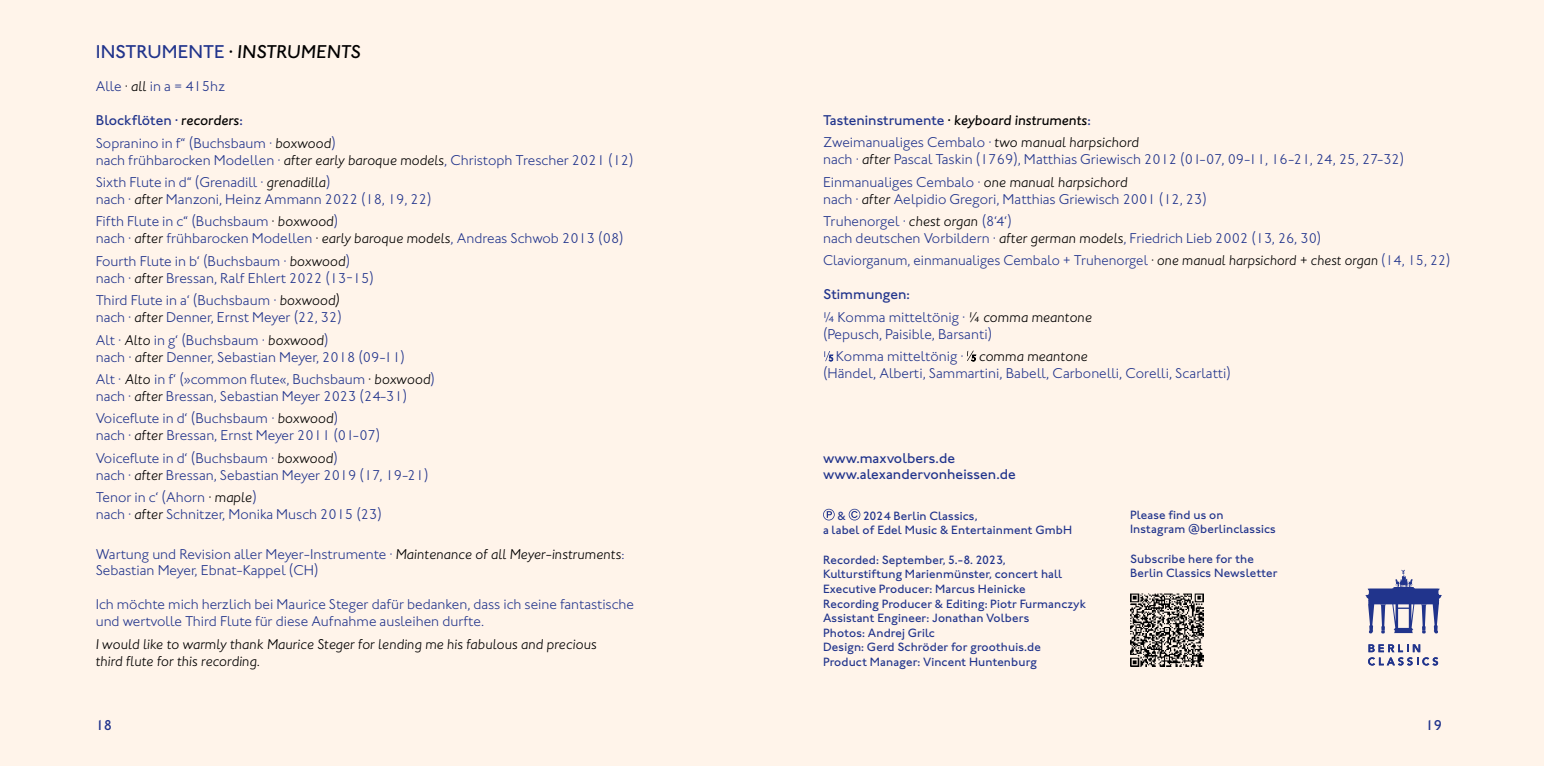
<style>
.page{position:relative;width:1544px;height:766px;background:#fff}
.page>*{position:absolute;margin:0;border:0;box-sizing:border-box;transform-origin:0 0}
.t1{font:500 19.12px "ITC Johnstonfor HKH";color:#21348c}
.t2{font:300 14.62px/22.5px "ITC Johnstonfor HKH";color:#21348c}
.t3{font:italic 300 14.62px/16.9px "ITC Johnstonfor HKH";color:#000}
.t4{font:500 14.62px/16.9px "ITC Johnstonfor HKH";color:#21348c}
.t5{font:500 12.38px/14.6px "ITC Johnstonfor HKH";letter-spacing:.01em;color:#21348c}
.s1{color:#000}
.s2{font-style:italic;color:#000}
.s3{font-weight:500}
.s4{font-weight:500;font-style:italic}
.s5{font-weight:500;font-style:italic;color:#000}
.s6{font-style:italic}
</style>
<div class="page">
<div style="left:0;top:0;width:1543px;height:765px;background:#fff4ea"></div>
<svg style="left:824px;top:351px;width:9px;height:10px"></svg>
<svg style="left:967px;top:350px;width:8px;height:11px"></svg>
<svg style="left:1365px;top:569px;width:76px;height:64px"></svg>
<svg style="left:1368px;top:644px;width:70px;height:21px"></svg>
<img style="left:1131px;top:593px;width:72px;height:73px">
<svg style="left:823px;top:508px;width:11px;height:12px"></svg>
<svg style="left:848px;top:508px;width:12px;height:12px"></svg>
<h1 class="t1" style="left:96px;top:40px;width:266px">INSTRUMENTE <span class="s1">·</span> <span class="s2">INSTRUMENTS</span></h1>
<p class="t2" style="left:96px;top:75px;width:131px">Alle <span class="s2">· all</span> in a = 415hz</p>
<p class="t2" style="left:96px;top:109px;width:242px"><span class="s3">Blockflöten</span> <span class="s4">·</span> <span class="s5">recorders</span><span class="s3">:<br></span>Sopranino in f‘‘ (Buchsbaum <span class="s6">·</span> <span class="s2">boxwood</span>)</p>
<p class="t2" style="left:96px;top:148px;width:539px">nach frühbarocken Modellen <span class="s6">·</span> <span class="s2">after early baroque models</span>, Christoph Trescher 2021 (12)<br>Sixth Flute in d‘‘ (Grenadill · <span class="s2">grenadilla</span>)</p>
<p class="t2" style="left:96px;top:188px;width:337px">nach · <span class="s2">after</span> Manzoni, Heinz Ammann 2022 (18, 19, 22)<br>Fifth Flute in c‘‘ (Buchsbaum <span class="s2">· boxwood</span>)</p>
<p class="t2" style="left:96px;top:227px;width:529px">nach <span class="s6">·</span> <span class="s2">after</span> frühbarocken Modellen <span class="s2">· early baroque models</span>, Andreas Schwob 2013 (08)<br>Fourth Flute in b‘ (Buchsbaum <span class="s6">·</span> <span class="s2">boxwood</span>)</p>
<p class="t2" style="left:96px;top:266px;width:280px">nach <span class="s6">·</span> <span class="s2">after</span> Bressan, Ralf Ehlert 2022 (13-15)<br>Third Flute in a‘ (Buchsbaum <span class="s6">·</span> <span class="s2">boxwood)</span></p>
<p class="t2" style="left:96px;top:306px;width:248px">nach <span class="s6">·</span> <span class="s2">after</span> Denner, Ernst Meyer (22, 32)<br>Alt <span class="s6">·</span> <span class="s2">Alto</span> in g‘ (Buchsbaum <span class="s6">·</span> <span class="s2">boxwood</span>)</p>
<p class="t2" style="left:96px;top:345px;width:341px">nach <span class="s6">·</span> <span class="s2">after</span> Denner, Sebastian Meyer, 2018 (09-11)<br>Alt · <span class="s2">Alto</span> in f‘ (»common flute«, Buchsbaum <span class="s2">· boxwood</span>)</p>
<p class="t2" style="left:96px;top:384px;width:313px">nach · <span class="s2">after</span> Bressan, Sebastian Meyer 2023 (24-31)<br>Voiceflute in d‘ (Buchsbaum <span class="s6">·</span> <span class="s2">boxwood</span>)</p>
<p class="t2" style="left:96px;top:424px;width:286px">nach <span class="s6">·</span> <span class="s2">after</span> Bressan, Ernst Meyer 2011 (01-07)<br>Voiceflute in d‘ (Buchsbaum <span class="s6">·</span> <span class="s2">boxwood</span>)</p>
<p class="t2" style="left:96px;top:463px;width:334px">nach · <span class="s2">after</span> Bressan, Sebastian Meyer 2019 (17, 19-21)<br>Tenor in c‘ (Ahorn <span class="s2">· maple</span>)</p>
<p class="t2" style="left:96px;top:503px;width:288px">nach <span class="s6">·</span> <span class="s2">after</span> Schnitzer, Monika Musch 2015 (23)</p>
<p class="t2" style="left:96px;top:545px;width:530px;line-height:16.9px">Wartung und Revision aller Meyer-Instrumente <span class="s6">·</span> <span class="s2">Maintenance of all Meyer-instruments</span>:<br>Sebastian Meyer, Ebnat-Kappel (CH)</p>
<p class="t2" style="left:96px;top:595px;width:540px;line-height:16.9px">Ich möchte mich herzlich bei Maurice Steger dafür bedanken, dass ich seine fantastische und wertvolle Third Flute für diese Aufnahme ausleihen durfte.</p>
<p class="t3" style="left:96px;top:635px;width:502px">I would like to warmly thank Maurice Steger for lending me his fabulous and precious third flute for this recording.</p>
<p class="t2" style="left:823px;top:109px;width:318px"><span class="s3">Tasteninstrumente</span> <span class="s5">· keyboard instruments</span><span class="s3">:<br></span>Zweimanualiges Cembalo <span class="s6">·</span> <span class="s2">two manual harpsichord</span></p>
<p class="t2" style="left:823px;top:148px;width:583px">nach <span class="s6">·</span> <span class="s2">after</span> Pascal Taskin (1769), Matthias Griewisch 2012 (01-07, 09-11, 16-21, 24, 25, 27-32)<br>Einmanualiges Cembalo <span class="s6">·</span> <span class="s2">one manual harpsichord</span></p>
<p class="t2" style="left:823px;top:187px;width:385px">nach <span class="s6">·</span> <span class="s2">after</span> Aelpidio Gregori, Matthias Griewisch 2001 (12, 23)<br>Truhenorgel <span class="s6">·</span> <span class="s2">chest organ</span> (8‘4‘)</p>
<p class="t2" style="left:823px;top:227px;width:629px">nach deutschen Vorbildern <span class="s6">·</span> <span class="s2">after german models</span>, Friedrich Lieb 2002 (13, 26, 30)<br>Claviorganum, einmanualiges Cembalo + Truhenorgel <span class="s2">· one manual harpsichord + chest organ</span> (14, 15, 22)</p>
<p class="t2" style="left:823px;top:283px;width:270px"><span class="s3">Stimmungen:<br></span>¼ Komma mitteltönig <span class="s6">·</span> <span class="s2">¼ comma meantone</span></p>
<p class="t2" style="left:836px;top:322px;width:253px;text-indent:-13px">(Pepusch, Paisible, Barsanti)<br>Komma mitteltönig <span class="s6">·</span> <span class="s2">comma meantone</span></p>
<p class="t2" style="left:823px;top:362px;width:409px">(Händel, Alberti, Sammartini, Babell, Carbonelli, Corelli, Scarlatti)</p>
<p class="t4" style="left:823px;top:449px;width:194px">www.maxvolbers.de www.alexandervonheissen.de</p>
<p class="t5" style="left:823px;top:508px;width:250px;text-indent:40px">2024 Berlin Classics,<br>a label of Edel Music &amp; Entertainment GmbH</p>
<p class="t5" style="left:823px;top:552px;width:265px">Recorded: September, 5.-8. 2023, Kulturstiftung Marienmünster, concert hall Executive Producer: Marcus Heinicke<br>Recording Producer &amp; Editing: Piotr Furmanczyk Assistant Engineer: Jonathan Volbers<br>Photos: Andrej Grilc<br>Design: Gerd Schröder for groothuis.de Product Manager: Vincent Huntenburg</p>
<p class="t5" style="left:837px;top:508px;width:10px">&amp;</p>
<p class="t5" style="left:1130px;top:507px;width:147px">Please find us on<br>Instagram @berlinclassics</p>
<p class="t5" style="left:1130px;top:551px;width:149px">Subscribe here for the<br>Berlin Classics Newsletter</p>
<p class="t4" style="left:96px;top:716px;width:18px">18</p>
<p class="t4" style="left:1425px;top:716px;width:18px">19</p>
</div>
